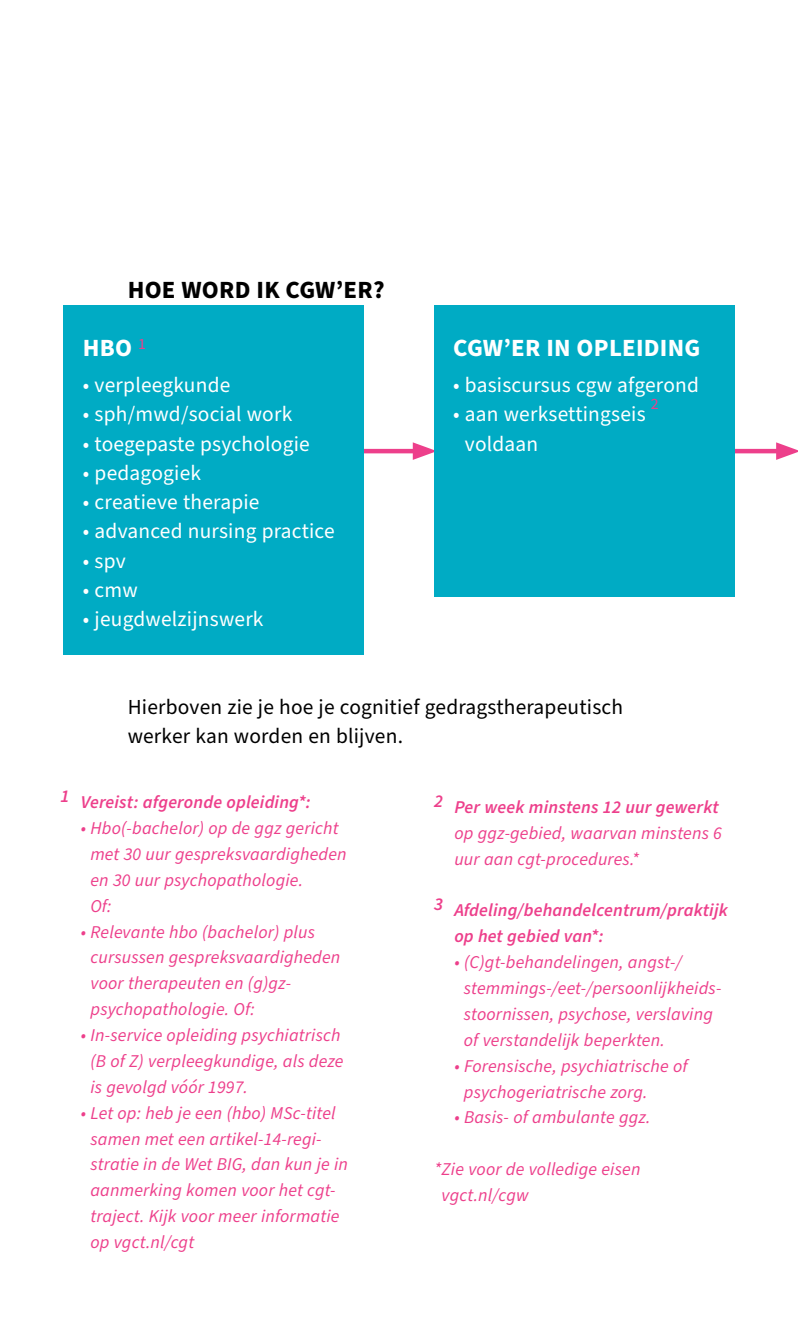
<style>
.page{position:relative;width:798px;height:1340px;background:#fff}
.page>*{position:absolute;margin:0;border:0;box-sizing:border-box;transform-origin:0 0}
.t1{font:700 24.75px "Source Sans Pro";letter-spacing:.01em;color:#fff}
.t2{font:700 24.75px "Source Sans Pro";letter-spacing:.01em;color:#000}
.t3{font:21.38px "Source Sans Pro";letter-spacing:.01em;color:#fff}
.t4{font:21.38px/29.2px "Source Sans Pro";letter-spacing:.01em;color:#000}
.t5{font:italic 18px/25.9px "Source Sans Pro";letter-spacing:.01em;color:#ed3f8b}
.t6{font:italic 600 18px/25.9px "Source Sans Pro";letter-spacing:.01em;color:#ed3f8b}
.t7{font:15.75px "Source Sans Pro";color:#ed3f8b}
</style>
<div class="page">
<hr style="left:347px;top:449px;width:74px;height:4px;background:#ed3f8b">
<svg style="left:412px;top:442px;width:22px;height:18px"></svg>
<hr style="left:710px;top:449px;width:74px;height:4px;background:#ed3f8b">
<svg style="left:775px;top:442px;width:22px;height:18px"></svg>
<div style="left:64px;top:305px;width:300px;height:349px;background:#00abc4"></div>
<div style="left:434px;top:305px;width:299px;height:291px;background:#00abc4"></div>
<h1 class="t2" style="left:128px;top:272px;width:258px">HOE WORD IK CGW’ER?</h1>
<h1 class="t1" style="left:83px;top:331px;width:65px">HBO <sup>1</sup></h1>
<p class="t3" style="left:83px;top:371px;width:149px">• verpleegkunde</p>
<p class="t3" style="left:83px;top:400px;width:211px">• sph/mwd/social work</p>
<p class="t3" style="left:83px;top:429px;width:228px">• toegepaste psychologie</p>
<p class="t3" style="left:83px;top:458px;width:120px">• pedagogiek</p>
<p class="t3" style="left:83px;top:487px;width:178px">• creatieve therapie</p>
<p class="t3" style="left:83px;top:517px;width:253px">• advanced nursing practice</p>
<p class="t3" style="left:83px;top:546px;width:44px">• spv</p>
<p class="t3" style="left:83px;top:575px;width:56px">• cmw</p>
<p class="t3" style="left:83px;top:604px;width:182px">• jeugdwelzijnswerk</p>
<h1 class="t1" style="left:453px;top:331px;width:248px">CGW’ER IN OPLEIDING</h1>
<p class="t3" style="left:453px;top:371px;width:247px">• basiscursus cgw afgerond</p>
<p class="t3" style="left:453px;top:400px;width:194px">• aan werksettingseis</p>
<p class="t7" style="left:650px;top:393px;width:9px">2</p>
<p class="t3" style="left:464px;top:429px;width:75px">voldaan</p>
<p class="t4" style="left:128px;top:693px;width:497px">Hierboven zie je hoe je cognitief gedragstherapeutisch werker kan worden en blijven.</p>
<p class="t6" style="left:61px;top:789px;width:251px">1 Vereist: afgeronde opleiding*:</p>
<p class="t5" style="left:90px;top:815px;width:258px;text-indent:-9px">• Hbo(-bachelor) op de ggz gericht met 30 uur gespreksvaardigheden en 30 uur psychopathologie.<br>Of:</p>
<p class="t5" style="left:90px;top:919px;width:251px;text-indent:-10px">• Relevante hbo (bachelor) plus cursussen gespreksvaardigheden voor therapeuten en (g)gz&shy;psychopathologie. Of:</p>
<p class="t5" style="left:90px;top:1022px;width:254px;text-indent:-9px">• In-service opleiding psychiatrisch (B of Z) verpleegkundige, als deze is gevolgd vóór 1997.</p>
<p class="t5" style="left:90px;top:1100px;width:259px;text-indent:-9px">• Let op: heb je een (hbo) MSc-titel samen met een artikel-14-regi&shy;stratie in de Wet BIG, dan kun je in aanmerking komen voor het cgt&shy;traject. Kijk voor meer informatie op vgct.nl/cgt</p>
<p class="t6" style="left:434px;top:794px;width:286px">2 Per week minstens 12 uur gewerkt</p>
<p class="t5" style="left:454px;top:820px;width:269px">op ggz-gebied, waarvan minstens 6 uur aan cgt-procedures.*</p>
<p class="t6" style="left:454px;top:898px;width:275px;text-indent:-20px">3 Afdeling/behandelcentrum/praktijk op het gebied van*:</p>
<p class="t5" style="left:463px;top:949px;width:259px;text-indent:-9px">• (C)gt-behandelingen, angst-/ stemmings-/eet-/persoonlijkheids&shy;stoornissen, psychose, verslaving of verstandelijk beperkten.</p>
<p class="t5" style="left:463px;top:1053px;width:225px;text-indent:-9px">• Forensische, psychiatrische of psychogeriatrische zorg.</p>
<p class="t5" style="left:454px;top:1105px;width:197px">• Basis- of ambulante ggz.</p>
<p class="t5" style="left:441px;top:1156px;width:200px;text-indent:-7px">*Zie voor de volledige eisen vgct.nl/cgw</p>
</div>
